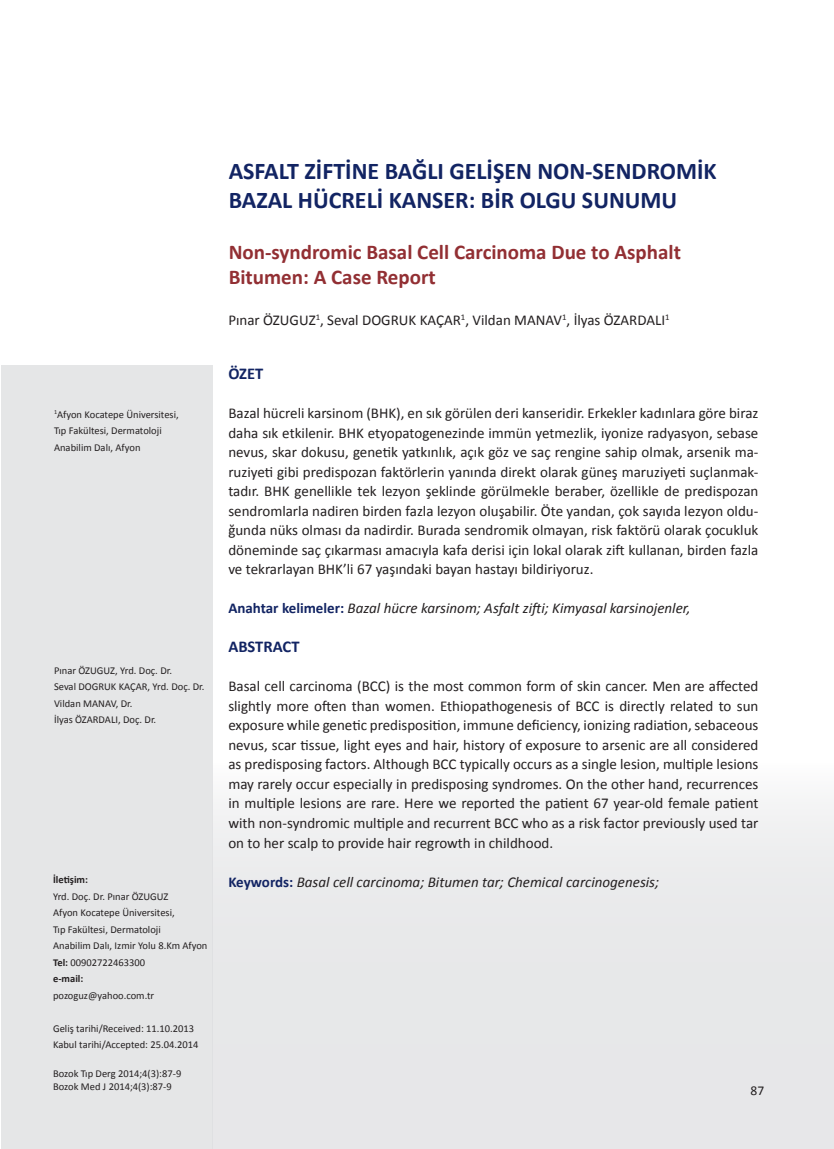
<style>
.page{position:relative;width:834px;height:1149px;background:#fff}
.page>*{position:absolute;margin:0;border:0;box-sizing:border-box;transform-origin:0 0}
.t1{font:700 24px/28.8px "Calibri";color:#122463}
.t2{font:700 21px/25.2px "Calibri";color:#922f33}
.t3{font:700 16.5px "Calibri";color:#122463}
.t4{font:15px/19.5px "Calibri";color:#231f20;text-align:justify}
.t5{font:italic 15px "Calibri";color:#231f20}
.t6{font:13.5px "Calibri";color:#231f20}
.t7{font:10.5px/16.5px "Calibri";color:#231f20}
.t8{font:700 10.5px "Calibri";color:#231f20}
.s1{font-weight:700}
.s2{font-weight:700;font-style:normal;color:#122463}
</style>
<div class="page">
<div style="left:212px;top:763px;width:621px;height:385px;background:linear-gradient(to bottom,#f3f4f4,#e3e3e5)"></div>
<div style="left:1px;top:365px;width:212px;height:783px;background:#e5e6e7"></div>
<p class="t7" style="left:54px;top:405px;width:126px"><sup>1</sup>Afyon Kocatepe Üniversitesi,</p>
<p class="t7" style="left:54px;top:422px;width:109px">Tıp Fakültesi, Dermatoloji</p>
<p class="t7" style="left:54px;top:438px;width:88px">Anabilim Dalı, Afyon</p>
<p class="t7" style="left:54px;top:661px;width:119px">Pınar ÖZUGUZ, Yrd. Doç. Dr.</p>
<p class="t7" style="left:54px;top:678px;width:152px">Seval DOGRUK KAÇAR, Yrd. Doç. Dr.</p>
<p class="t7" style="left:54px;top:694px;width:80px">Vildan MANAV, Dr.</p>
<p class="t7" style="left:54px;top:711px;width:104px">İlyas ÖZARDALI, Doç. Dr.</p>
<p class="t8" style="left:53px;top:872px;width:36px">İletişim:</p>
<p class="t7" style="left:53px;top:887px;width:117px">Yrd. Doç. Dr. Pınar ÖZUGUZ</p>
<p class="t7" style="left:53px;top:903px;width:123px">Afyon Kocatepe Üniversitesi,</p>
<p class="t7" style="left:53px;top:920px;width:109px">Tıp Fakültesi, Dermatoloji</p>
<p class="t7" style="left:53px;top:936px;width:156px">Anabilim Dalı, Izmir Yolu 8.Km Afyon</p>
<p class="t7" style="left:53px;top:953px;width:93px"><span class="s1">Tel:</span> 00902722463300</p>
<p class="t8" style="left:53px;top:971px;width:32px">e-mail:</p>
<p class="t7" style="left:53px;top:986px;width:103px">pozoguz@yahoo.com.tr</p>
<p class="t7" style="left:53px;top:1019px;width:147px">Geliş tarihi/Received: 11.10.2013<br>Kabul tarihi/Accepted: 25.04.2014</p>
<p class="t7" style="left:53px;top:1064px;width:130px">Bozok Tıp Derg 2014;4(3):87-9</p>
<p class="t7" style="left:53px;top:1077px;width:120px">Bozok Med J 2014;4(3):87-9</p>
<p class="t1" style="left:229px;top:156px;width:489px">ASFALT ZİFTİNE BAĞLI GELİŞEN NON-SENDROMİK<br>BAZAL HÜCRELİ KANSER: BİR OLGU SUNUMU</p>
<p class="t2" style="left:229px;top:238px;width:453px">Non-syndromic Basal Cell Carcinoma Due to Asphalt<br>Bitumen: A Case Report</p>
<p class="t4" style="left:228px;top:309px;width:442px">Pınar ÖZUGUZ<sup>1</sup>, Seval DOGRUK KAÇAR<sup>1</sup>, Vildan MANAV<sup>1</sup>, İlyas ÖZARDALI<sup>1</sup></p>
<p class="t3" style="left:228px;top:363px;width:36px">ÖZET</p>
<p class="t4" style="left:228px;top:402px;width:531px">Bazal hücreli karsinom (BHK), en sık görülen deri kanseridir. Erkekler kadınlara göre biraz daha sık etkilenir. BHK etyopatogenezinde immün yetmezlik, iyonize radyasyon, sebase nevus, skar dokusu, genetik yatkınlık, açık göz ve saç rengine sahip olmak, arsenik ma&shy;ruziyeti gibi predispozan faktörlerin yanında direkt olarak güneş maruziyeti suçlanmak&shy;tadır. BHK genellikle tek lezyon şeklinde görülmekle beraber, özellikle de predispozan sendromlarla nadiren birden fazla lezyon oluşabilir. Öte yandan, çok sayıda lezyon oldu&shy;ğunda nüks olması da nadirdir. Burada sendromik olmayan, risk faktörü olarak çocukluk döneminde saç çıkarması amacıyla kafa derisi için lokal olarak zift kullanan, birden fazla ve tekrarlayan BHK’li 67 yaşındaki bayan hastayı bildiriyoruz.</p>
<p class="t5" style="left:228px;top:599px;width:463px"><span class="s2">Anahtar kelimeler:</span> Bazal hücre karsinom; Asfalt zifti; Kimyasal karsinojenler,</p>
<p class="t3" style="left:228px;top:636px;width:73px">ABSTRACT</p>
<p class="t4" style="left:228px;top:675px;width:531px">Basal cell carcinoma (BCC) is the most common form of skin cancer. Men are affected slightly more often than women. Ethiopathogenesis of BCC is directly related to sun exposure while genetic predisposition, immune deficiency, ionizing radiation, sebaceous nevus, scar tissue, light eyes and hair, history of exposure to arsenic are all considered as predisposing factors. Although BCC typically occurs as a single lesion, multiple lesions may rarely occur especially in predisposing syndromes. On the other hand, recurrences in multiple lesions are rare. Here we reported the patient 67 year-old female patient with non-syndromic multiple and recurrent BCC who as a risk factor previously used tar on to her scalp to provide hair regrowth in childhood.</p>
<p class="t5" style="left:228px;top:872px;width:432px"><span class="s2">Keywords:</span> Basal cell carcinoma; Bitumen tar; Chemical carcinogenesis;</p>
<p class="t6" style="left:750px;top:1081px;width:15px">87</p>
</div>
